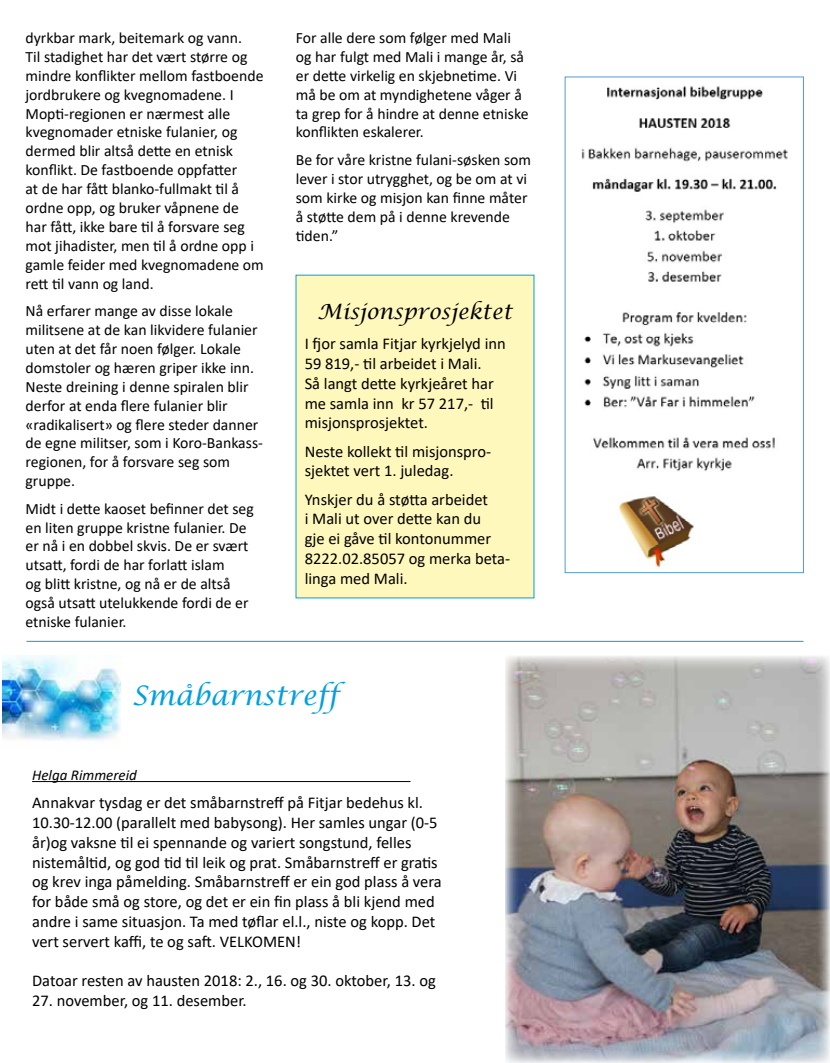
<style>
.page{position:relative;width:830px;height:1063px;background:#fff}
.page>*{position:absolute;margin:0;border:0;box-sizing:border-box;transform-origin:0 0}
.t1{font:italic 27px "Lucida Calligraphy";color:#009fe3}
.t2{font:italic 21px "Lucida Calligraphy";color:#000}
.t3{font:16.5px/19.8px "Calibri";color:#000}
.t4{font:15.75px/18.9px "Calibri";color:#000}
.t5{font:italic 15px "Calibri";color:#000}
</style>
<div class="page">
<div style="left:296px;top:275px;width:237px;height:323px;background:#fff8bd"></div>
<hr style="left:26px;top:641px;width:777px;height:1px;background:#009fe3">
<hr style="left:32px;top:781px;width:378px;height:1px;background:#000">
<img style="left:2px;top:656px;width:118px;height:85px">
<img style="left:505px;top:656px;width:324px;height:407px">
<img style="left:581px;top:85px;width:207px;height:483px">
<p class="t4" style="left:26px;top:28px;width:240px">dyrkbar mark, beitemark og vann.<br>Til stadighet har det vært større og mindre konflikter mellom fastboende jordbrukere og kvegnomadene. I Mopti-regionen er nærmest alle kvegnomader etniske fulanier, og dermed blir altså dette en etnisk konflikt. De fastboende oppfatter<br>at de har fått blanko-fullmakt til å ordne opp, og bruker våpnene de har fått, ikke bare til å forsvare seg mot jihadister, men til å ordne opp i gamle feider med kvegnomadene om rett til vann og land.</p>
<p class="t4" style="left:26px;top:301px;width:239px">Nå erfarer mange av disse lokale militsene at de kan likvidere fulanier uten at det får noen følger. Lokale domstoler og hæren griper ikke inn.<br>Neste dreining i denne spiralen blir derfor at enda flere fulanier blir «radikalisert» og flere steder danner de egne militser, som i Koro-Bankass&shy;regionen, for å forsvare seg som gruppe.</p>
<p class="t4" style="left:26px;top:499px;width:230px">Midt i dette kaoset befinner det seg en liten gruppe kristne fulanier. De er nå i en dobbel skvis. De er svært utsatt, fordi de har forlatt islam<br>og blitt kristne, og nå er de altså også utsatt utelukkende fordi de er etniske fulanier.</p>
<p class="t4" style="left:296px;top:28px;width:234px">For alle dere som følger med Mali og har fulgt med Mali i mange år, så er dette virkelig en skjebnetime. Vi må be om at myndighetene våger å ta grep for å hindre at denne etniske konflikten eskalerer.</p>
<p class="t4" style="left:296px;top:150px;width:237px">Be for våre kristne fulani-søsken som lever i stor utrygghet, og be om at vi som kirke og misjon kan finne måter å støtte dem på i denne krevende tiden.”</p>
<h2 class="t2" style="left:317px;top:298px;width:196px">Misjonsprosjektet</h2>
<p class="t3" style="left:304px;top:333px;width:202px">I fjor samla Fitjar kyrkjelyd inn<br>59 819,- til arbeidet i Mali.<br>Så langt dette kyrkjeåret har me samla inn kr 57 217,- til misjonsprosjektet.</p>
<p class="t3" style="left:304px;top:441px;width:188px">Neste kollekt til misjonspro&shy;sjektet vert 1. juledag.</p>
<p class="t3" style="left:304px;top:489px;width:207px">Ynskjer du å støtta arbeidet<br>i Mali ut over dette kan du<br>gje ei gåve til kontonummer<br>8222.02.85057 og merka beta&shy;linga med Mali.</p>
<h1 class="t1" style="left:132px;top:679px;width:208px">Småbarnstreff</h1>
<p class="t5" style="left:32px;top:764px;width:106px">Helga Rimmereid</p>
<p class="t3" style="left:32px;top:792px;width:411px">Annakvar tysdag er det småbarnstreff på Fitjar bedehus kl.<br>10.30-12.00 (parallelt med babysong). Her samles ungar (0-5 år)og vaksne til ei spennande og variert songstund, felles nistemåltid, og god tid til leik og prat. Småbarnstreff er gratis og krev inga påmelding. Småbarnstreff er ein god plass å vera for både små og store, og det er ein fin plass å bli kjend med andre i same situasjon. Ta med tøflar el.l., niste og kopp. Det vert servert kaffi, te og saft. VELKOMEN!</p>
<p class="t3" style="left:32px;top:971px;width:405px">Datoar resten av hausten 2018: 2., 16. og 30. oktober, 13. og</p>
<p class="t3" style="left:32px;top:990px;width:216px">27. november, og 11. desember.</p>
</div>
